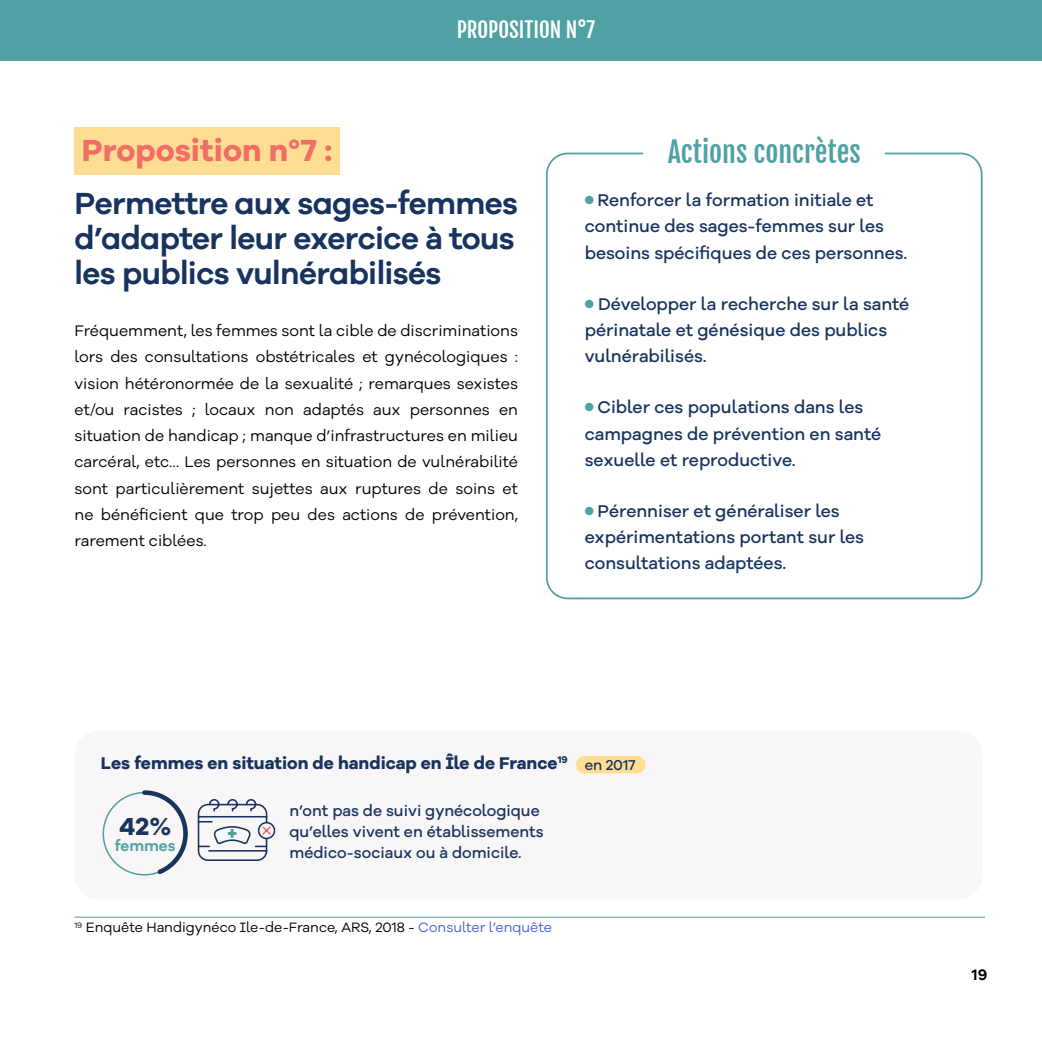
<style>
.page{position:relative;width:1042px;height:1042px;background:#fff}
.page>*{position:absolute;margin:0;border:0;box-sizing:border-box;transform-origin:0 0}
.t1{font:700 31.5px/35px "Galano Grotesque Alt Semi";letter-spacing:-.02em;color:#17335e;text-align:justify}
.t2{font:31.5px "Galano Grotesque Alt Bold";color:#f26d65}
.t3{font:28px "Fjalla One";color:#4fa1a3}
.t4{font:25.38px "Galano Grotesque Alt Bold";color:#17335e}
.t5{font:21px "Fjalla One";color:#fff}
.t6{font:17.5px/26.2px "Galano Grotesque Alt Medium";color:#17335e}
.t7{font:17.5px "Galano Grotesque Alt Bold";color:#17335e}
.t8{font:15.75px/26.2px "Galano Grotesque Alt Regular";color:#000;text-align:justify}
.t9{font:15.75px/21px "Galano Grotesque Alt Medium";color:#17335e}
.t10{font:700 15.75px "Galano Grotesque Alt Semi";color:#000}
.t11{font:700 15.58px "Galano Grotesque Alt Semi";color:#4fa1a3}
.t12{font:14.7px "Galano Grotesque Alt Medium";letter-spacing:-.01em;color:#17335e}
.t13{font:14px "Galano Grotesque Alt Regular";color:#000}
.s1{font-family:"Galano Grotesque Alt Black";font-size:22.75px;color:#4fa1a3}
.s2{color:#4f5cd6}
</style>
<div class="page">
<div style="left:0;top:0;width:1042px;height:60px;background:#4fa1a3"></div>
<div style="left:75px;top:128px;width:265px;height:47px;background:#ffde94"></div>
<div style="left:546px;top:153px;width:436px;height:446px;border:2px solid #4fa1a3;border-radius:21px"></div>
<div style="left:644px;top:139px;width:241px;height:28px;background:#fff"></div>
<hr style="left:74px;top:917px;width:911px;height:1px;background:#4fa1a3">
<div style="left:75px;top:731px;width:907px;height:168px;background:#f8f6f6;border-radius:24px"></div>
<svg style="left:140px;top:790px;width:48px;height:86px"></svg>
<div style="left:576px;top:756px;width:69px;height:17px;background:#ffde94;border-radius:9px"></div>
<svg style="left:197px;top:799px;width:79px;height:62px"></svg>
<p class="t5" style="left:457px;top:17px;width:140px">PROPOSITION N°7</p>
<p class="t2" style="left:82px;top:130px;width:252px">Proposition n°7 :</p>
<p class="t3" style="left:668px;top:135px;width:195px">Actions concrètes</p>
<p class="t1" style="left:75px;top:185px;width:445px">Permettre aux sages-femmes d’adapter leur exercice à tous les publics vulnérabilisés</p>
<p class="t8" style="left:75px;top:317px;width:445px">Fréquemment, les femmes sont la cible de discriminations lors des consultations obstétricales et gynécologiques : vision hétéronormée de la sexualité ; remarques sexistes et/ou racistes ; locaux non adaptés aux personnes en situation de handicap ; manque d’infrastructures en milieu carcéral, etc… Les personnes en situation de vulnérabilité sont particulièrement sujettes aux ruptures de soins et ne bénéficient que trop peu des actions de prévention, rarement ciblées.</p>
<p class="t6" style="left:585px;top:187px;width:324px"><span class="s1">•</span> Renforcer la formation initiale et continue des sages-femmes sur les besoins spécifiques de ces personnes.</p>
<p class="t6" style="left:585px;top:290px;width:326px"><span class="s1">•</span> Développer la recherche sur la santé périnatale et génésique des publics vulnérabilisés.</p>
<p class="t6" style="left:585px;top:394px;width:298px"><span class="s1">•</span> Cibler ces populations dans les campagnes de prévention en santé sexuelle et reproductive.</p>
<p class="t6" style="left:585px;top:497px;width:281px"><span class="s1">•</span> Pérenniser et généraliser les expérimentations portant sur les consultations adaptées.</p>
<p class="t7" style="left:101px;top:752px;width:468px">Les femmes en situation de handicap en Île de France<sup>19</sup></p>
<p class="t4" style="left:120px;top:810px;width:53px">42%</p>
<p class="t11" style="left:115px;top:835px;width:62px">femmes</p>
<p class="t9" style="left:289px;top:799px;width:256px">n’ont pas de suivi gynécologique qu’elles vivent en établissements médico-sociaux ou à domicile.</p>
<p class="t12" style="left:585px;top:756px;width:52px">en 2017</p>
<p class="t13" style="left:74px;top:918px;width:479px"><sup>19</sup> Enquête Handigynéco Ile-de-France, ARS, 2018 - <span class="s2">Consulter l’enquête</span></p>
<p class="t10" style="left:972px;top:964px;width:17px">19</p>
</div>
